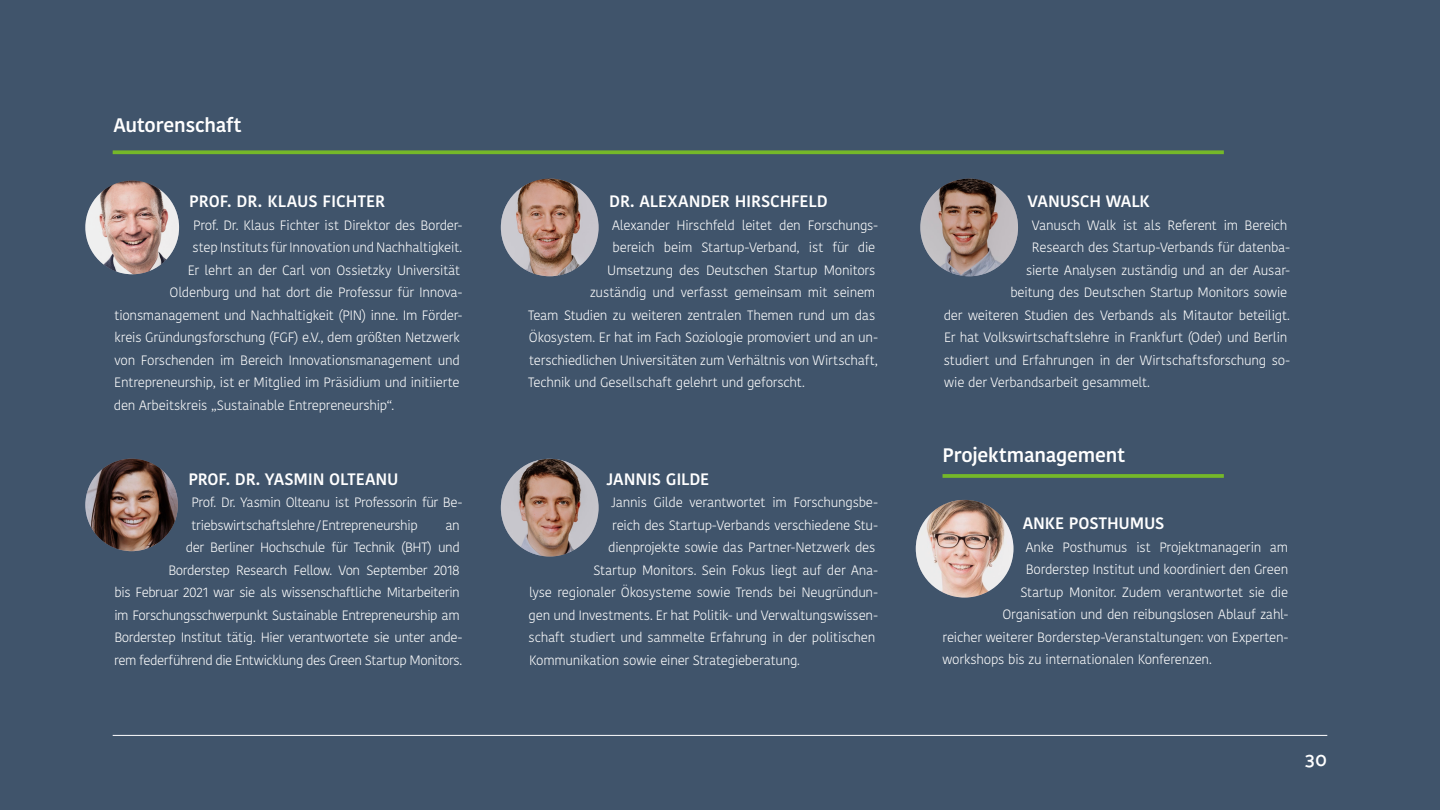
<style>
.page{position:relative;width:1440px;height:810px;background:#40546b}
.page>*{position:absolute;margin:0;border:0;box-sizing:border-box;transform-origin:0 0}
.t1{font:600 19.5px "Kohinoor Bangla";letter-spacing:-.01em;color:#fff}
.t2{font:600 19.5px "Palanquin";color:#fff}
.t3{font:600 16.5px "Kohinoor Bangla";letter-spacing:-.01em;color:#fff}
.t4{font:300 13.5px/22.5px "Kohinoor Bangla";letter-spacing:-.025em;color:#fff}
</style>
<div class="page">
<img style="left:85px;top:181px;width:94px;height:93px">
<img style="left:501px;top:179px;width:98px;height:97px;border-radius:49px">
<img style="left:920px;top:179px;width:98px;height:97px;border-radius:49px">
<img style="left:85px;top:459px;width:93px;height:92px;border-radius:46px">
<img style="left:916px;top:500px;width:97px;height:98px">
<img style="left:501px;top:459px;width:98px;height:98px;border-radius:49px">
<hr style="left:113px;top:735px;width:1214px;height:1px;background:#fff">
<svg style="left:113px;top:150px;width:1111px;height:4px;background:#6fad2f"></svg>
<hr style="left:942px;top:474px;width:282px;height:4px;background:#70ae2e">
<h1 class="t1" style="left:113px;top:109px;width:130px">Autorenschaft</h1>
<p class="t3" style="left:189px;top:187px;width:197px">PROF. DR. KLAUS FICHTER</p>
<p class="t4" style="left:193px;top:213px;width:271px">Prof. Dr. Klaus Fichter ist Direktor des Border-</p>
<p class="t4" style="left:193px;top:236px;width:271px">step Instituts für Innovation und Nachhaltigkeit.</p>
<p class="t4" style="left:188px;top:258px;width:274px">Er lehrt an der Carl von Ossietzky Universität</p>
<p class="t4" style="left:170px;top:281px;width:294px">Oldenburg und hat dort die Professur für Innova-</p>
<p class="t4" style="left:114px;top:303px;width:349px">tionsmanagement und Nachhaltigkeit (PIN) inne. Im Förder-</p>
<p class="t4" style="left:114px;top:326px;width:347px">kreis Gründungsforschung (FGF) e.V., dem größten Netzwerk</p>
<p class="t4" style="left:114px;top:348px;width:347px">von Forschenden im Bereich Innovationsmanagement und</p>
<p class="t4" style="left:114px;top:371px;width:347px">Entrepreneurship, ist er Mitglied im Präsidium und initiierte</p>
<p class="t4" style="left:114px;top:393px;width:282px">den Arbeitskreis „Sustainable Entrepreneurship“.</p>
<p class="t3" style="left:609px;top:187px;width:220px">DR. ALEXANDER HIRSCHFELD</p>
<p class="t4" style="left:612px;top:213px;width:267px">Alexander Hirschfeld leitet den Forschungs-</p>
<p class="t4" style="left:613px;top:236px;width:264px">bereich beim Startup-Verband, ist für die</p>
<p class="t4" style="left:607px;top:258px;width:270px">Umsetzung des Deutschen Startup Monitors</p>
<p class="t4" style="left:590px;top:281px;width:287px">zuständig und verfasst gemeinsam mit seinem</p>
<p class="t4" style="left:528px;top:303px;width:349px">Team Studien zu weiteren zentralen Themen rund um das</p>
<p class="t4" style="left:529px;top:326px;width:350px">Ökosystem. Er hat im Fach Soziologie promoviert und an un-</p>
<p class="t4" style="left:529px;top:348px;width:350px">terschiedlichen Universitäten zum Verhältnis von Wirtschaft,</p>
<p class="t4" style="left:528px;top:371px;width:278px">Technik und Gesellschaft gelehrt und geforscht.</p>
<p class="t3" style="left:1028px;top:188px;width:124px">VANUSCH WALK</p>
<p class="t4" style="left:1032px;top:213px;width:257px">Vanusch Walk ist als Referent im Bereich</p>
<p class="t4" style="left:1032px;top:236px;width:259px">Research des Startup-Verbands für datenba-</p>
<p class="t4" style="left:1026px;top:259px;width:265px">sierte Analysen zuständig und an der Ausar-</p>
<p class="t4" style="left:1010px;top:281px;width:279px">beitung des Deutschen Startup Monitors sowie</p>
<p class="t4" style="left:944px;top:304px;width:348px">der weiteren Studien des Verbands als Mitautor beteiligt.</p>
<p class="t4" style="left:944px;top:326px;width:345px">Er hat Volkswirtschaftslehre in Frankfurt (Oder) und Berlin</p>
<p class="t4" style="left:944px;top:349px;width:348px">studiert und Erfahrungen in der Wirtschaftsforschung so-</p>
<p class="t4" style="left:944px;top:371px;width:207px">wie der Verbandsarbeit gesammelt.</p>
<h1 class="t1" style="left:942px;top:438px;width:184px">Projektmanagement</h1>
<p class="t3" style="left:189px;top:465px;width:212px">PROF. DR. YASMIN OLTEANU</p>
<p class="t4" style="left:192px;top:491px;width:272px">Prof. Dr. Yasmin Olteanu ist Professorin für Be&shy;triebswirtschaftslehre/Entrepreneurship</p>
<p class="t4" style="left:114px;top:513px;width:350px;text-align:right">an<br>der Berliner Hochschule für Technik (BHT) und<br>Borderstep Research Fellow. Von September 2018<br>bis Februar 2021 war sie als wissenschaftliche Mitarbeiterin im Forschungsschwerpunkt Sustainable Entrepreneurship am Borderstep Institut tätig. Hier verantwortete sie unter ande&shy;rem federführend die Entwicklung des Green Startup Monitors.</p>
<p class="t3" style="left:607px;top:465px;width:104px">JANNIS GILDE</p>
<p class="t4" style="left:611px;top:491px;width:268px">Jannis Gilde verantwortet im Forschungsbe-</p>
<p class="t4" style="left:612px;top:513px;width:267px">reich des Startup-Verbands verschiedene Stu-</p>
<p class="t4" style="left:608px;top:536px;width:269px">dienprojekte sowie das Partner-Netzwerk des</p>
<p class="t4" style="left:593px;top:558px;width:286px">Startup Monitors. Sein Fokus liegt auf der Ana-</p>
<p class="t4" style="left:529px;top:581px;width:350px">lyse regionaler Ökosysteme sowie Trends bei Neugründun-</p>
<p class="t4" style="left:529px;top:603px;width:351px">gen und Investments. Er hat Politik- und Verwaltungswissen-</p>
<p class="t4" style="left:529px;top:626px;width:348px">schaft studiert und sammelte Erfahrung in der politischen</p>
<p class="t4" style="left:529px;top:648px;width:272px">Kommunikation sowie einer Strategieberatung.</p>
<p class="t3" style="left:1023px;top:510px;width:143px">ANKE POSTHUMUS</p>
<p class="t4" style="left:1026px;top:535px;width:264px">Anke Posthumus ist Projektmanagerin am</p>
<p class="t4" style="left:1026px;top:558px;width:264px">Borderstep Institut und koordiniert den Green</p>
<p class="t4" style="left:1020px;top:580px;width:269px">Startup Monitor. Zudem verantwortet sie die</p>
<p class="t4" style="left:1002px;top:603px;width:287px">Organisation und den reibungslosen Ablauf zahl-</p>
<p class="t4" style="left:942px;top:625px;width:347px">reicher weiterer Borderstep-Veranstaltungen: von Experten-</p>
<p class="t4" style="left:942px;top:648px;width:271px">workshops bis zu internationalen Konferenzen.</p>
<h1 class="t2" style="left:1305px;top:748px;width:24px">30</h1>
</div>
